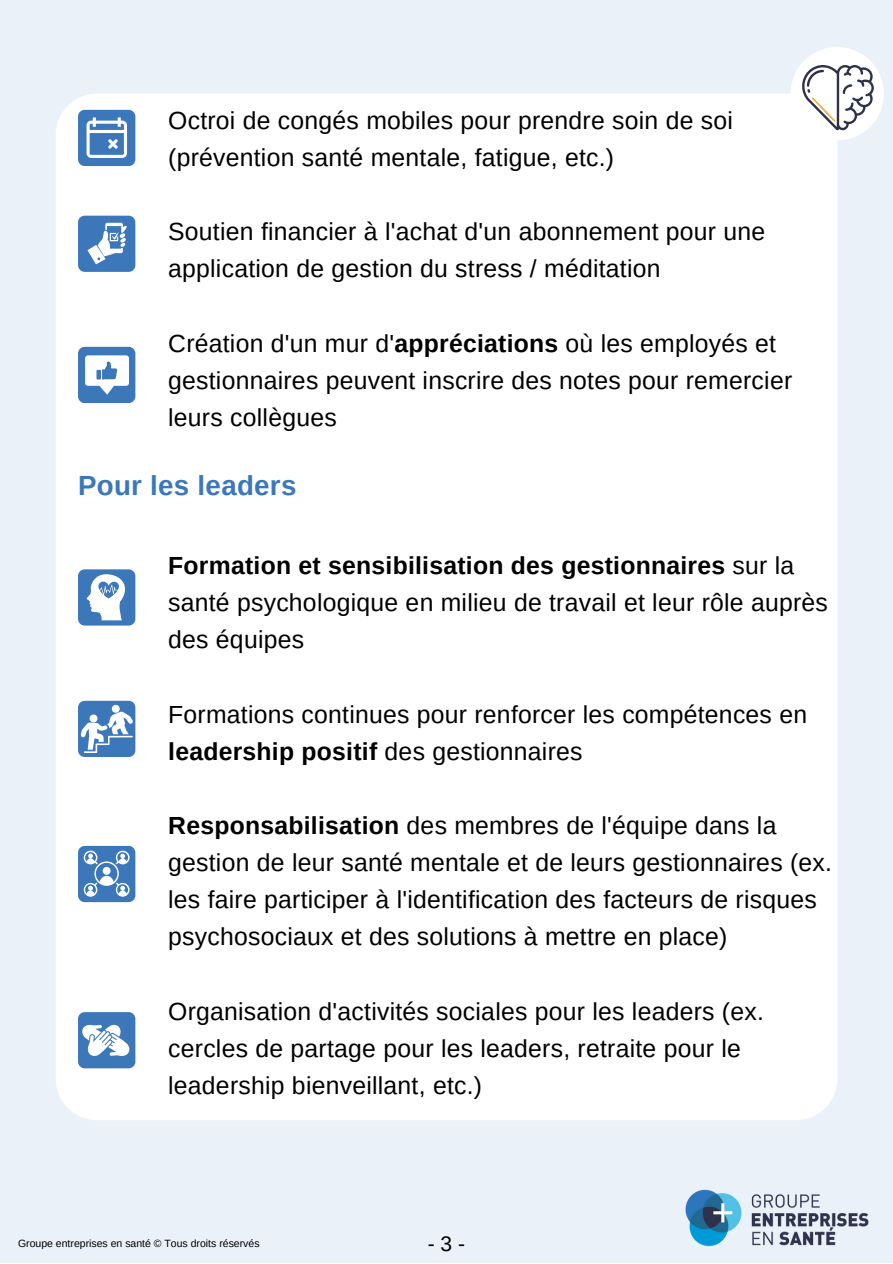
<style>
.page{position:relative;width:893px;height:1264px;background:#fff}
.page>*{position:absolute;margin:0;border:0;box-sizing:border-box;transform-origin:0 0}
.t1{font:700 27.75px "Arimo";letter-spacing:.01em;color:#3c77ba}
.t2{font:24.75px/37px "Arimo";letter-spacing:.01em;color:#000}
.t3{font:21px "Arimo";color:#000}
.t4{font:10.5px "Arimo";color:#000}
.s1{font-weight:700}
</style>
<div class="page">
<div style="left:0;top:0;width:892px;height:1262px;background:#eaf1f8"></div>
<div style="left:56px;top:93px;width:781px;height:1027px;background:#fff;border-radius:42px"></div>
<div style="left:78px;top:1012px;width:57px;height:56px;background:#3c77ba;border-radius:7px"></div>
<svg style="left:82px;top:1024px;width:47px;height:31px"></svg>
<div style="left:78px;top:700px;width:57px;height:57px;background:#3c77ba;border-radius:7px"></div>
<svg style="left:80px;top:704px;width:53px;height:49px"></svg>
<div style="left:78px;top:845px;width:57px;height:57px;background:#3c77ba;border-radius:7px"></div>
<svg style="left:84px;top:850px;width:46px;height:46px"></svg>
<div style="left:78px;top:216px;width:57px;height:56px;background:#3c77ba;border-radius:7px"></div>
<svg style="left:87px;top:223px;width:40px;height:41px"></svg>
<div style="left:78px;top:569px;width:57px;height:56px;background:#3c77ba;border-radius:7px"></div>
<svg style="left:87px;top:574px;width:38px;height:46px"></svg>
<div style="left:78px;top:110px;width:57px;height:56px;background:#3c77ba;border-radius:7px"></div>
<svg style="left:86px;top:117px;width:41px;height:41px"></svg>
<div style="left:78px;top:347px;width:57px;height:56px;background:#3c77ba;border-radius:7px"></div>
<svg style="left:85px;top:355px;width:44px;height:40px"></svg>
<img style="left:685px;top:1189px;width:184px;height:58px">
<div style="left:790px;top:47px;width:93px;height:93px;background:#fff;border-radius:50%"></div>
<svg style="left:802px;top:65px;width:71px;height:65px"></svg>
<p class="t2" style="left:168px;top:102px;width:566px">Octroi de congés mobiles pour prendre soin de soi (prévention santé mentale, fatigue, etc.)</p>
<p class="t2" style="left:168px;top:213px;width:598px">Soutien financier à l'achat d'un abonnement pour une application de gestion du stress / méditation</p>
<p class="t2" style="left:168px;top:324px;width:625px">Création d'un mur d'<span class="s1">appréciations</span> où les employés et gestionnaires peuvent inscrire des notes pour remercier leurs collègues</p>
<p class="t1" style="left:78px;top:470px;width:220px">Pour les leaders</p>
<p class="t2" style="left:168px;top:547px;width:661px"><span class="s1">Formation et sensibilisation des gestionnaires</span> sur la santé psychologique en milieu de travail et leur rôle auprès des équipes</p>
<p class="t2" style="left:168px;top:695px;width:640px">Formations continues pour renforcer les compétences en <span class="s1">leadership positif</span> des gestionnaires</p>
<p class="t2" style="left:168px;top:806px;width:665px"><span class="s1">Responsabilisation</span> des membres de l'équipe dans la gestion de leur santé mentale et de leurs gestionnaires (ex. les faire participer à l'identification des facteurs de risques psychosociaux et des solutions à mettre en place)</p>
<p class="t2" style="left:168px;top:992px;width:597px">Organisation d'activités sociales pour les leaders (ex. cercles de partage pour les leaders, retraite pour le leadership bienveillant, etc.)</p>
<p class="t4" style="left:18px;top:1237px;width:243px">Groupe entreprises en santé © Tous droits réservés</p>
<p class="t3" style="left:427px;top:1231px;width:39px">-3-</p>
</div>
